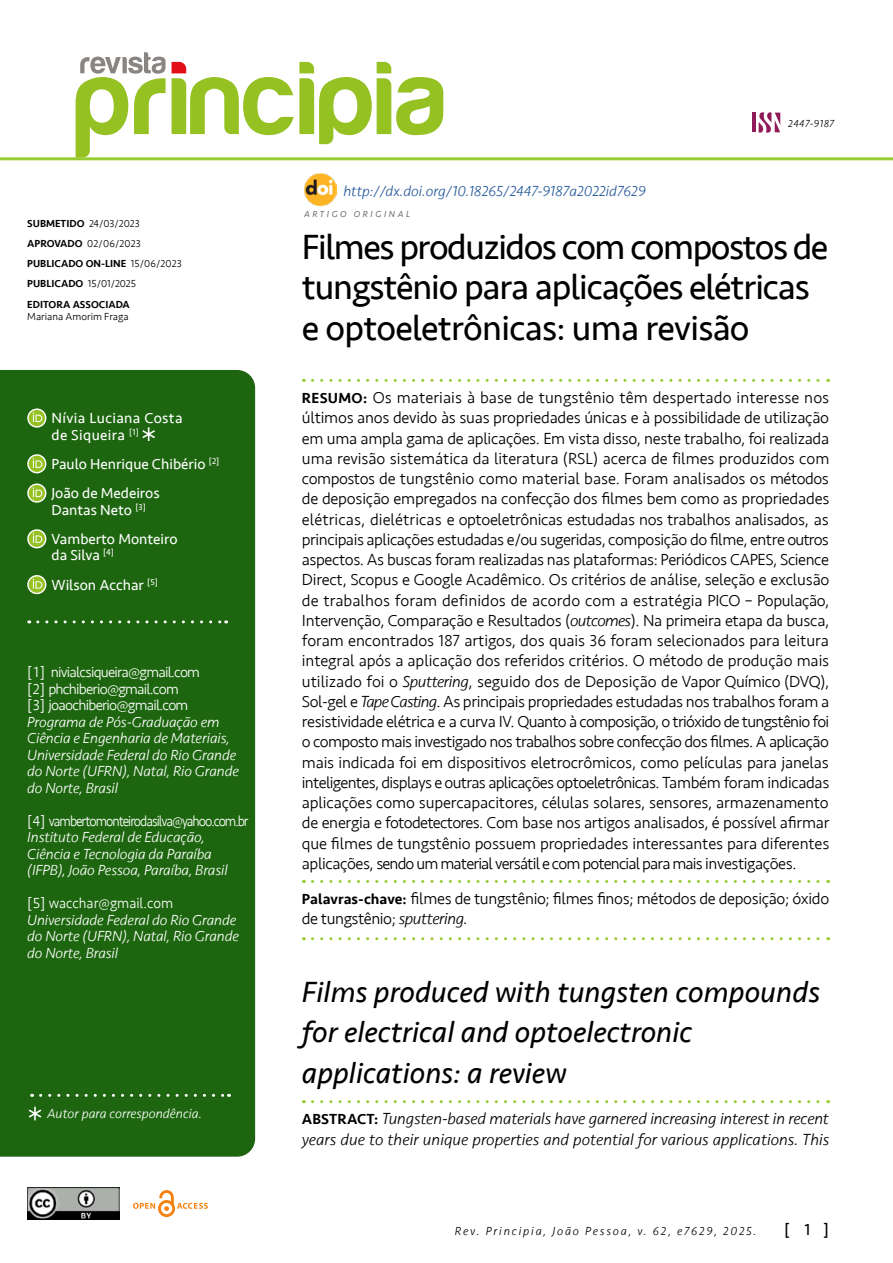
<style>
.page{position:relative;width:893px;height:1263px;background:#fff}
.page>*{position:absolute;margin:0;border:0;box-sizing:border-box;transform-origin:0 0}
.t1{font:36px/40.5px "Seravek";letter-spacing:-.03em;color:#000}
.t2{font:italic 30px/40.5px "Seravek";color:#000}
.t3{font:300 16.5px/20.2px "Seravek";letter-spacing:-.025em;color:#000;text-align:justify}
.t4{font:italic 300 16.5px/20.2px "Seravek";letter-spacing:-.005em;color:#000}
.t5{font:16.5px "Seravek";color:#000}
.t6{font:italic 300 15px/16.5px "Seravek";letter-spacing:-.01em;color:#fff}
.t7{font:15px/29.2px "Seravek";color:#fff}
.t8{font:300 15px/16.5px "Seravek";letter-spacing:-.05em;color:#fff}
.t9{font:italic 300 15px "Seravek";color:#275b9b}
.t10{font:300 15px "Seravek";letter-spacing:-.075em;color:#fff}
.t11{font:15px/16.5px "Seravek";letter-spacing:.025em;color:#fff}
.t12{font:300 15px "Seravek";color:#fff}
.t13{font:italic 300 13.5px "Seravek";color:#fff}
.t14{font:italic 300 12px "Seravek";letter-spacing:.15em;color:#000}
.t15{font:500 10.5px/20.2px "Seravek";color:#000}
.t16{font:300 10.5px "Seravek";color:#000}
.t17{font:italic 300 10.5px "Seravek";letter-spacing:.05em;color:#000}
.t18{font:italic 9px "Seravek";letter-spacing:.285em;color:#706f6f}
.s1{font-weight:300}
.s2{font-weight:500;font-size:15px}
.s3{font-style:italic}
.s4{font-weight:500;font-style:normal;font-size:15px}
</style>
<div class="page">
<div style="left:0;top:370px;width:255px;height:787px;background:#1d660f"></div>
<svg style="left:172px;top:62px;width:271px;height:82px"></svg>
<svg style="left:76px;top:52px;width:90px;height:105px"></svg>
<svg style="left:41px;top:1094px;width:188px;height:3px"></svg>
<img style="left:304px;top:173px;width:33px;height:33px">
<svg style="left:29px;top:1107px;width:12px;height:13px"></svg>
<hr style="left:752px;top:113px;width:3px;height:19px;background:#8f1b59">
<svg style="left:759px;top:112px;width:21px;height:21px"></svg>
<img style="left:28px;top:1187px;width:91px;height:32px">
<svg style="left:133px;top:1190px;width:75px;height:27px"></svg>
<svg style="left:312px;top:379px;width:517px;height:3px"></svg>
<svg style="left:312px;top:880px;width:517px;height:3px"></svg>
<svg style="left:312px;top:937px;width:517px;height:3px"></svg>
<svg style="left:312px;top:1100px;width:517px;height:3px"></svg>
<svg style="left:27px;top:408px;width:20px;height:21px"></svg>
<svg style="left:142px;top:427px;width:13px;height:14px"></svg>
<svg style="left:27px;top:454px;width:20px;height:20px"></svg>
<svg style="left:27px;top:483px;width:20px;height:21px"></svg>
<svg style="left:27px;top:529px;width:20px;height:20px"></svg>
<svg style="left:27px;top:575px;width:20px;height:20px"></svg>
<svg style="left:38px;top:620px;width:189px;height:3px"></svg>
<hr style="left:0;top:157px;width:893px;height:3px;background:#9c3">
<p class="t15" style="left:27px;top:213px;width:156px">SUBMETIDO <span class="s1">24/03/2023<br></span>APROVADO <span class="s1">02/06/2023<br></span>PUBLICADO ON-LINE <span class="s1">15/06/2023<br></span>PUBLICADO <span class="s1">15/01/2025<br></span>EDITORA ASSOCIADA</p>
<p class="t16" style="left:27px;top:311px;width:103px">Mariana Amorim Fraga</p>
<p class="t11" style="left:52px;top:410px;width:132px">Nívia Luciana Costa de Siqueira <sup>[1]</sup></p>
<p class="t7" style="left:52px;top:449px;width:169px">Paulo Henrique Chibério <sup>[2]<br></sup>João de Medeiros</p>
<p class="t7" style="left:52px;top:495px;width:128px">Dantas Neto <sup>[3]<br></sup>Vamberto Monteiro</p>
<p class="t7" style="left:52px;top:541px;width:108px">da Silva <sup>[4]<br></sup>Wilson Acchar <sup>[5]</sup></p>
<p class="t8" style="left:27px;top:664px;width:174px">[1] nivialcsiqueira@gmail.com [2] phchiberio@gmail.com [3] joaochiberio@gmail.com</p>
<p class="t6" style="left:27px;top:714px;width:213px">Programa de Pós-Graduação em<br>Ciência e Engenharia de Materiais,<br>Universidade Federal do Rio Grande do Norte (UFRN), Natal, Rio Grande do Norte, Brasil</p>
<p class="t10" style="left:27px;top:812px;width:223px">[4] vambertomonteirodasilva@yahoo.com.br</p>
<p class="t6" style="left:27px;top:829px;width:202px">Instituto Federal de Educação,<br>Ciência e Tecnologia da Paraíba (IFPB), João Pessoa, Paraíba, Brasil</p>
<p class="t12" style="left:27px;top:895px;width:147px">[5] wacchar@gmail.com</p>
<p class="t6" style="left:27px;top:912px;width:213px">Universidade Federal do Rio Grande do Norte (UFRN), Natal, Rio Grande do Norte, Brasil</p>
<p class="t13" style="left:47px;top:1106px;width:156px">Autor para correspondência.</p>
<p class="t9" style="left:343px;top:183px;width:304px">http://dx.doi.org/10.18265/2447-9187a2022id7629</p>
<p class="t18" style="left:304px;top:207px;width:108px">ARTIGO ORIGINAL</p>
<p class="t17" style="left:788px;top:118px;width:48px">2447-9187</p>
<h1 class="t1" style="left:302px;top:226px;width:528px">Filmes produzidos com compostos de tungstênio para aplicações elétricas e optoeletrônicas: uma revisão</h1>
<p class="t3" style="left:302px;top:388px;width:529px"><span class="s2">RESUMO:</span> Os materiais à base de tungstênio têm despertado interesse nos últimos anos devido às suas propriedades únicas e à possibilidade de utilização em uma ampla gama de aplicações. Em vista disso, neste trabalho, foi realizada uma revisão sistemática da literatura (RSL) acerca de filmes produzidos com compostos de tungstênio como material base. Foram analisados os métodos de deposição empregados na confecção dos filmes bem como as propriedades elétricas, dielétricas e optoeletrônicas estudadas nos trabalhos analisados, as principais aplicações estudadas e/ou sugeridas, composição do filme, entre outros aspectos. As buscas foram realizadas nas plataformas: Periódicos CAPES, Science Direct, Scopus e Google Acadêmico. Os critérios de análise, seleção e exclusão de trabalhos foram definidos de acordo com a estratégia PICO – População, Intervenção, Comparação e Resultados (<span class="s3">outcomes</span>). Na primeira etapa da busca, foram encontrados 187 artigos, dos quais 36 foram selecionados para leitura integral após a aplicação dos referidos critérios. O método de produção mais utilizado foi o <span class="s3">Sputtering</span>, seguido dos de Deposição de Vapor Químico (DVQ), Sol-gel e <span class="s3">Tape Casting</span>. As principais propriedades estudadas nos trabalhos foram a resistividade elétrica e a curva IV. Quanto à composição, o trióxido de tungstênio foi o composto mais investigado nos trabalhos sobre confecção dos filmes. A aplicação mais indicada foi em dispositivos eletrocrômicos, como películas para janelas inteligentes, displays e outras aplicações optoeletrônicas. Também foram indicadas aplicações como supercapacitores, células solares, sensores, armazenamento de energia e fotodetectores. Com base nos artigos analisados, é possível afirmar que filmes de tungstênio possuem propriedades interessantes para diferentes aplicações, sendo um material versátil e com potencial para mais investigações.</p>
<p class="t3" style="left:302px;top:889px;width:529px"><span class="s2">Palavras-chave:</span> filmes de tungstênio; filmes finos; métodos de deposição; óxido de tungstênio; <span class="s3">sputtering.</span></p>
<h2 class="t2" style="left:302px;top:971px;width:520px">Films produced with tungsten compounds for electrical and optoelectronic applications: a review</h2>
<p class="t4" style="left:302px;top:1109px;width:529px"><span class="s4">ABSTRACT:</span> Tungsten-based materials have garnered increasing interest in recent years due to their unique properties and potential for various applications. This</p>
<p class="t14" style="left:455px;top:1224px;width:303px">Rev. Principia, João Pessoa, v. 62, e7629, 2025.</p>
<p class="t5" style="left:784px;top:1216px;width:46px">[ 1 ]</p>
</div>
